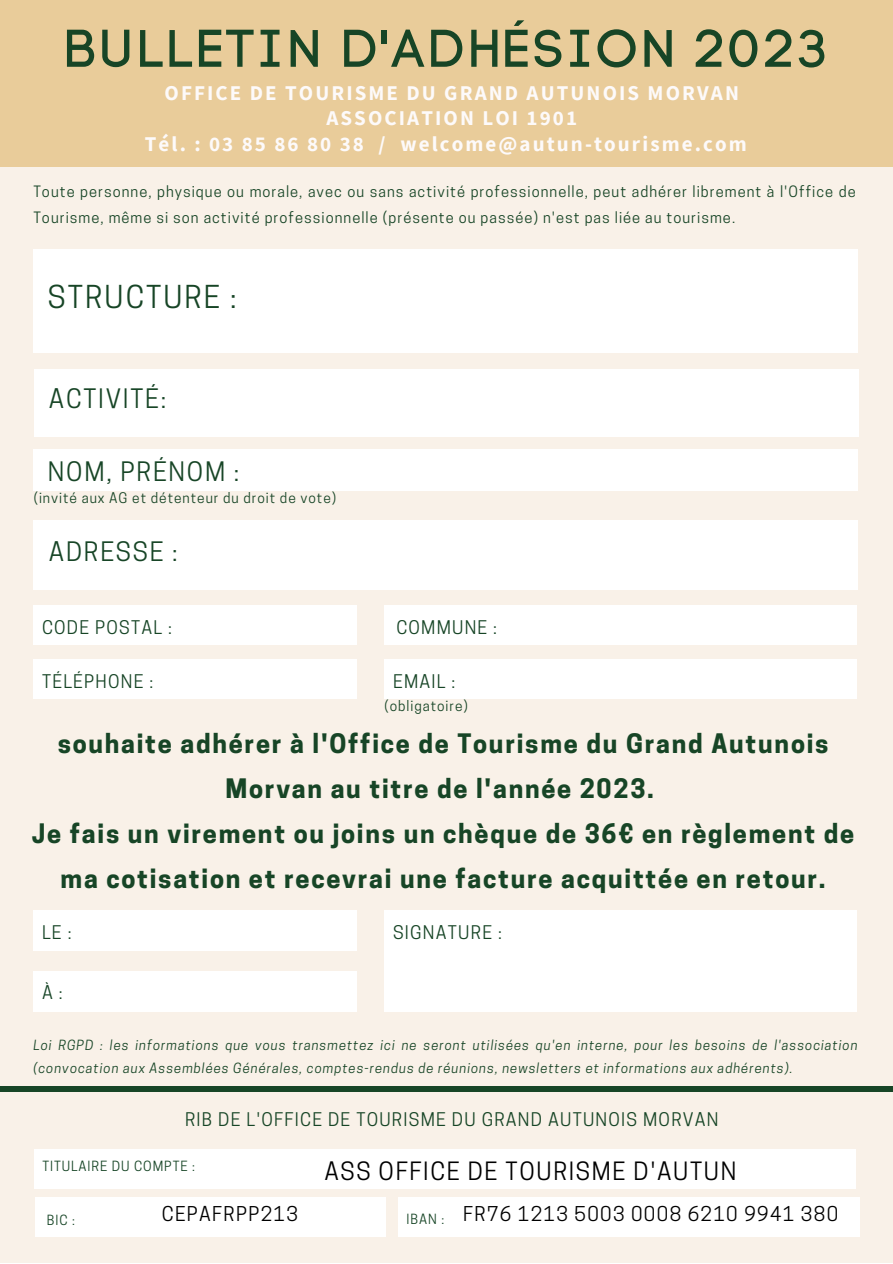
<style>
.page{position:relative;width:893px;height:1264px;background:#fff}
.page>*{position:absolute;margin:0;border:0;box-sizing:border-box;transform-origin:0 0}
.t1{font:52.5px "Code Pro Normal LC";letter-spacing:.04em;color:#174526}
.t2{font:29.7px "Cooper Hewitt";letter-spacing:.07em;color:#174526}
.t3{font:700 25.2px/45px "Cooper Hewitt";letter-spacing:.07em;color:#174526;text-align:center}
.t4{font:25.2px "Cooper Hewitt";letter-spacing:.07em;color:#174526}
.t5{font:23.7px "Cooper Hewitt";letter-spacing:.07em;color:#000}
.t6{font:700 21px/25.2px "Source Sans Pro";letter-spacing:.1em;color:#fdfafa;text-align:center}
.t7{font:19.2px "Cooper Hewitt";letter-spacing:.07em;color:#000}
.t8{font:17.7px "Cooper Hewitt";letter-spacing:.07em;color:#174526}
.t9{font:14.7px/25.8px "Cooper Hewitt";letter-spacing:.07em;color:#174526}
.t10{font:13.8px "Cooper Hewitt";letter-spacing:.07em;color:#174526}
.t11{font:italic 13.2px/23.1px "Cooper Hewitt";letter-spacing:.07em;color:#174526}
.t12{font:13.2px "Cooper Hewitt";letter-spacing:.07em;color:#174526}
</style>
<div class="page">
<div style="left:0;top:0;width:892px;height:1262px;background:#f9f1e8"></div>
<div style="left:0;top:0;width:892px;height:167px;background:#e9cc9a"></div>
<div style="left:33px;top:249px;width:824px;height:103px;background:#fff"></div>
<div style="left:34px;top:369px;width:824px;height:67px;background:#fff"></div>
<div style="left:34px;top:449px;width:823px;height:41px;background:#fff"></div>
<div style="left:33px;top:520px;width:824px;height:70px;background:#fff"></div>
<div style="left:33px;top:605px;width:324px;height:39px;background:#fff"></div>
<div style="left:384px;top:605px;width:472px;height:39px;background:#fff"></div>
<div style="left:33px;top:659px;width:324px;height:40px;background:#fff"></div>
<div style="left:384px;top:659px;width:472px;height:40px;background:#fff"></div>
<div style="left:33px;top:910px;width:324px;height:41px;background:#fff"></div>
<div style="left:384px;top:910px;width:472px;height:101px;background:#fff"></div>
<div style="left:33px;top:971px;width:324px;height:40px;background:#fff"></div>
<div style="left:0;top:1086px;width:892px;height:5px;background:#174526"></div>
<div style="left:35px;top:1197px;width:351px;height:40px;background:#fff"></div>
<div style="left:398px;top:1197px;width:460px;height:40px;background:#fff"></div>
<div style="left:34px;top:1149px;width:821px;height:39px;background:#fff"></div>
<h1 class="t1" style="left:62px;top:17px;width:767px">BULLETIN D'ADHÉSION 2023</h1>
<h3 class="t6" style="left:164px;top:80px;width:576px">OFFICE DE TOURISME DU GRAND AUTUNOIS MORVAN<br>ASSOCIATION LOI 1901</h3>
<h3 class="t6" style="left:145px;top:130px;width:603px">Tél. : 03 85 86 80 38 / welcome@autun-tourisme.com</h3>
<p class="t9" style="left:33px;top:181px;width:823px">Toute personne, physique ou morale, avec ou sans activité professionnelle, peut adhérer librement à l'Office de<br>Tourisme, même si son activité professionnelle (présente ou passée) n'est pas liée au tourisme.</p>
<h2 class="t2" style="left:48px;top:286px;width:190px">STRUCTURE :</h2>
<h3 class="t4" style="left:49px;top:389px;width:119px">ACTIVITÉ:</h3>
<h3 class="t4" style="left:48px;top:461px;width:193px">NOM, PRÉNOM :</h3>
<p class="t10" style="left:34px;top:492px;width:304px">(invité aux AG et détenteur du droit de vote)</p>
<h3 class="t4" style="left:49px;top:542px;width:130px">ADRESSE :</h3>
<h3 class="t8" style="left:42px;top:620px;width:131px">CODE POSTAL :</h3>
<h3 class="t8" style="left:396px;top:620px;width:102px">COMMUNE :</h3>
<h3 class="t8" style="left:42px;top:674px;width:113px">TÉLÉPHONE :</h3>
<h3 class="t8" style="left:393px;top:674px;width:64px">EMAIL :</h3>
<p class="t10" style="left:384px;top:701px;width:85px">(obligatoire)</p>
<h3 class="t3" style="left:32px;top:724px;width:823px">souhaite adhérer à l'Office de Tourisme du Grand Autunois Morvan au titre de l'année 2023.<br>Je fais un virement ou joins un chèque de 36€ en règlement de ma cotisation et recevrai une facture acquittée en retour.</h3>
<h3 class="t8" style="left:42px;top:925px;width:31px">LE :</h3>
<h3 class="t8" style="left:393px;top:925px;width:110px">SIGNATURE :</h3>
<h3 class="t8" style="left:42px;top:985px;width:22px">À :</h3>
<p class="t11" style="left:33px;top:1035px;width:825px">Loi RGPD : les informations que vous transmettez ici ne seront utilisées qu'en interne, pour les besoins de l'association (convocation aux Assemblées Générales, comptes-rendus de réunions, newsletters et informations aux adhérents).</p>
<h3 class="t8" style="left:185px;top:1112px;width:535px">RIB DE L'OFFICE DE TOURISME DU GRAND AUTUNOIS MORVAN</h3>
<p class="t12" style="left:42px;top:1161px;width:154px">TITULAIRE DU COMPTE :</p>
<h3 class="t5" style="left:324px;top:1162px;width:413px">ASS OFFICE DE TOURISME D'AUTUN</h3>
<h3 class="t7" style="left:162px;top:1206px;width:138px">CEPAFRPP213</h3>
<h3 class="t7" style="left:463px;top:1206px;width:376px">FR76 1213 5003 0008 6210 9941 380</h3>
<p class="t12" style="left:47px;top:1214px;width:30px">BIC :</p>
<p class="t12" style="left:406px;top:1214px;width:39px">IBAN :</p>
</div>
